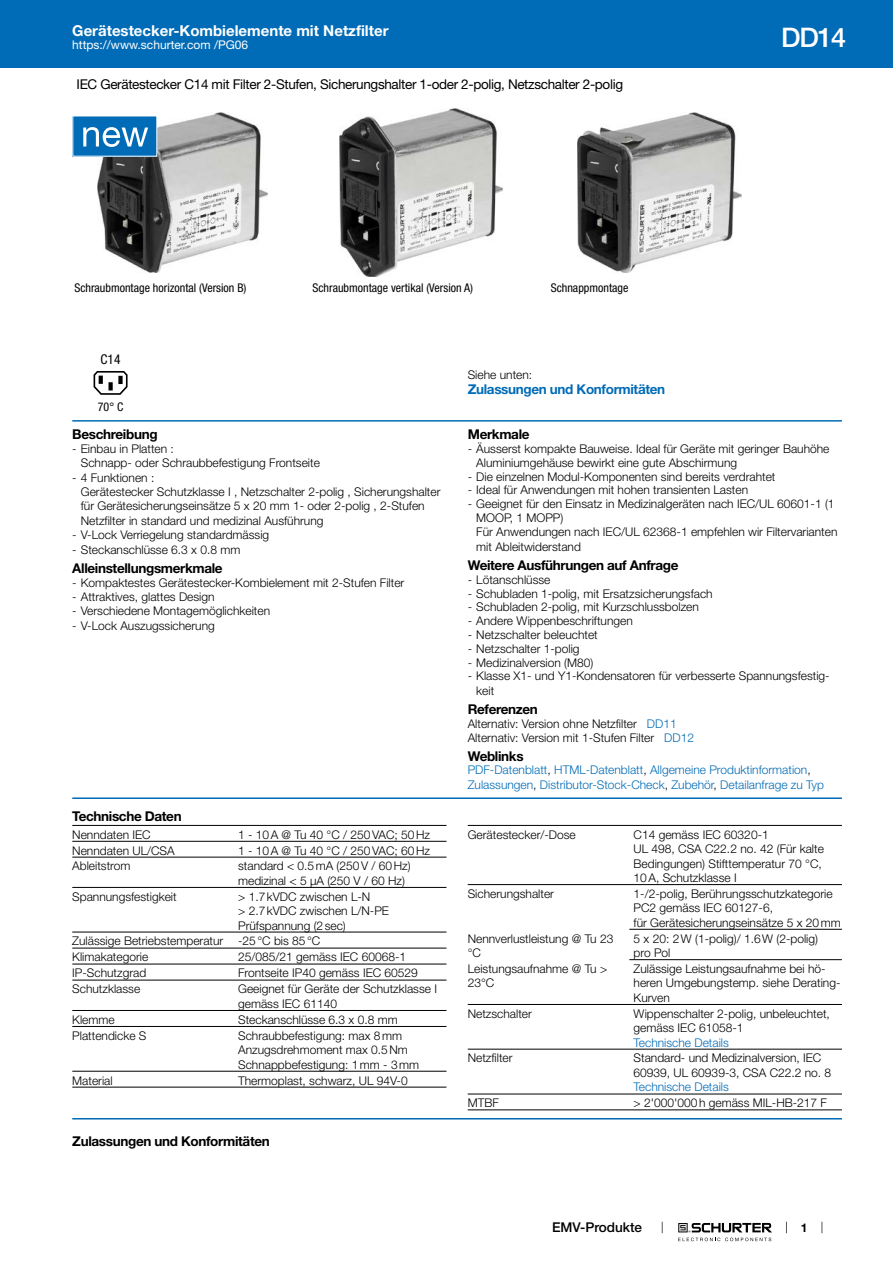
<style>
.page{position:relative;width:893px;height:1263px;background:#fff}
.page>*{position:absolute;margin:0;border:0;box-sizing:border-box;transform-origin:0 0}
.t1{font:500 27px "Helvetica Neue LT";color:#fff}
.t2{font:700 15px "Helvetica Neue LT";color:#fff}
.t3{font:700 13.5px "Helvetica Neue LT";letter-spacing:-.025em;color:#000}
.t4{font:13.5px "Helvetica Neue LT";letter-spacing:-.025em;color:#000}
.t5{font:700 13.5px "Helvetica Neue LT";letter-spacing:-.025em;color:#006bb6}
.t6{font:500 13.5px "Helvetica Neue LT";color:#000}
.t7{font:condensed 13.5px "Helvetica Neue LT";color:#000}
.t8{font:300 12px/14.4px "Helvetica Neue LT";color:#000}
.t9{font:300 12px/14.4px "Helvetica Neue LT";color:#006bb6}
.t10{font:condensed 12px "Helvetica Neue LT";color:#000}
.t11{font:12px "Helvetica Neue LT";color:#fff}
.t12{font:700 12px "Helvetica Neue LT";color:#000}
.s1{color:#006bb6}
.s2{color:#000}
</style>
<div class="page">
<svg style="left:678px;top:1223px;width:94px;height:18px"></svg>
<div style="left:0;top:0;width:893px;height:68px;background:#006bb6"></div>
<img style="left:98px;top:113px;width:170px;height:159px">
<img style="left:340px;top:108px;width:162px;height:168px">
<img style="left:577px;top:113px;width:164px;height:159px">
<div style="left:73px;top:116px;width:84px;height:40px;background:#006bb7"></div>
<div style="left:72px;top:115px;width:85px;height:42px;border:1px solid #fff"></div>
<svg style="left:83px;top:127px;width:65px;height:20px"></svg>
<svg style="left:94px;top:371px;width:34px;height:24px"></svg>
<hr style="left:72px;top:420px;width:770px;height:2px;background:#006bb6">
<hr style="left:72px;top:797px;width:770px;height:2px;background:#006bb6">
<hr style="left:72px;top:825px;width:374px;height:1px;background:#000">
<hr style="left:72px;top:841px;width:374px;height:1px;background:#000">
<hr style="left:72px;top:857px;width:374px;height:1px;background:#000">
<hr style="left:72px;top:887px;width:374px;height:1px;background:#000">
<hr style="left:72px;top:932px;width:374px;height:1px;background:#000">
<hr style="left:72px;top:948px;width:374px;height:1px;background:#000">
<hr style="left:72px;top:964px;width:374px;height:1px;background:#000">
<hr style="left:72px;top:980px;width:374px;height:1px;background:#000">
<hr style="left:72px;top:1010px;width:374px;height:1px;background:#000">
<hr style="left:72px;top:1026px;width:374px;height:1px;background:#000">
<hr style="left:72px;top:1071px;width:374px;height:1px;background:#000">
<hr style="left:72px;top:1087px;width:374px;height:1px;background:#000">
<hr style="left:468px;top:825px;width:374px;height:1px;background:#000">
<hr style="left:468px;top:884px;width:374px;height:1px;background:#000">
<hr style="left:629px;top:929px;width:213px;height:1px;background:#000">
<hr style="left:629px;top:959px;width:213px;height:1px;background:#000">
<hr style="left:468px;top:1004px;width:374px;height:1px;background:#000">
<hr style="left:468px;top:1049px;width:374px;height:1px;background:#000">
<hr style="left:468px;top:1094px;width:374px;height:1px;background:#000">
<hr style="left:468px;top:1109px;width:374px;height:1px;background:#000">
<hr style="left:72px;top:1118px;width:770px;height:1px;background:#006bb6">
<p class="t2" style="left:72px;top:21px;width:318px">Gerätestecker-Kombielemente mit Netzfilter</p>
<p class="t11" style="left:72px;top:38px;width:178px">https://www.schurter.com /PG06</p>
<p class="t4" style="left:77px;top:76px;width:548px">IEC Gerätestecker C14 mit Filter 2-Stufen, Sicherungshalter 1-oder 2-polig, Netzschalter 2-polig</p>
<p class="t10" style="left:74px;top:281px;width:174px">Schraubmontage horizontal (Version B)</p>
<p class="t10" style="left:313px;top:281px;width:162px">Schraubmontage vertikal (Version A)</p>
<p class="t10" style="left:551px;top:281px;width:79px">Schnappmontage</p>
<h1 class="t1" style="left:781px;top:21px;width:66px">DD14</h1>
<p class="t7" style="left:101px;top:351px;width:21px">C14</p>
<p class="t10" style="left:98px;top:400px;width:27px">70° C</p>
<p class="t3" style="left:72px;top:426px;width:87px">Beschreibung</p>
<p class="t8" style="left:81px;top:441px;width:241px;text-indent:-9px">- Einbau in Platten :<br>Schnapp- oder Schraubbefestigung Frontseite</p>
<p class="t8" style="left:81px;top:470px;width:361px;text-indent:-9px">- 4 Funktionen :<br>Gerätestecker Schutzklasse I , Netzschalter 2-polig , Sicherungshalter für Gerätesicherungseinsätze 5 x 20 mm 1‑ oder 2‑polig , 2-Stufen Netzfilter in standard und medizinal Ausführung</p>
<p class="t8" style="left:72px;top:528px;width:199px">- V-Lock Verriegelung standardmässig</p>
<p class="t8" style="left:72px;top:542px;width:170px">- Steckanschlüsse 6.3 x 0.8 mm</p>
<p class="t3" style="left:72px;top:560px;width:152px">Alleinstellungsmerkmale</p>
<p class="t8" style="left:72px;top:575px;width:334px">- Kompaktestes Gerätestecker-Kombielement mit 2-Stufen Filter</p>
<p class="t8" style="left:72px;top:589px;width:144px">- Attraktives, glattes Design</p>
<p class="t8" style="left:72px;top:604px;width:199px">- Verschiedene Montagemöglichkeiten</p>
<p class="t8" style="left:72px;top:618px;width:144px">- V-Lock Auszugssicherung</p>
<p class="t3" style="left:72px;top:808px;width:111px">Technische Daten</p>
<p class="t8" style="left:72px;top:827px;width:80px">Nenndaten IEC</p>
<p class="t8" style="left:238px;top:827px;width:193px">1 - 10A @ Tu 40 °C / 250VAC; 50Hz</p>
<p class="t8" style="left:72px;top:843px;width:104px">Nenndaten UL/CSA</p>
<p class="t8" style="left:238px;top:843px;width:193px">1 - 10A @ Tu 40 °C / 250VAC; 60Hz</p>
<p class="t8" style="left:72px;top:859px;width:60px">Ableitstrom</p>
<p class="t8" style="left:238px;top:859px;width:174px">standard &lt; 0.5mA (250V / 60Hz) medizinal &lt; 5 µA (250 V / 60 Hz)</p>
<p class="t8" style="left:72px;top:889px;width:106px">Spannungsfestigkeit</p>
<p class="t8" style="left:238px;top:889px;width:152px">&gt; 1.7kVDC zwischen L-N<br>&gt; 2.7kVDC zwischen L/N-PE<br>Prüfspannung (2sec)</p>
<p class="t8" style="left:72px;top:933px;width:250px;line-height:16px">Zulässige Betriebstemperatur -25°C bis 85°C<br>Klimakategorie</p>
<p class="t8" style="left:238px;top:950px;width:170px">25/085/21 gemäss IEC 60068-1</p>
<p class="t8" style="left:72px;top:966px;width:76px">IP-Schutzgrad</p>
<p class="t8" style="left:238px;top:966px;width:181px">Frontseite IP40 gemäss IEC 60529</p>
<p class="t8" style="left:72px;top:982px;width:70px">Schutzklasse</p>
<p class="t8" style="left:238px;top:982px;width:200px">Geeignet für Geräte der Schutzklasse I gemäss IEC 61140</p>
<p class="t8" style="left:72px;top:1012px;width:44px">Klemme</p>
<p class="t8" style="left:238px;top:1012px;width:161px">Steckanschlüsse 6.3 x 0.8 mm</p>
<p class="t8" style="left:72px;top:1028px;width:76px">Plattendicke S</p>
<p class="t8" style="left:238px;top:1028px;width:183px">Schraubbefestigung: max 8mm<br>Anzugsdrehmoment max 0.5Nm<br>Schnappbefestigung: 1mm - 3mm</p>
<p class="t8" style="left:72px;top:1073px;width:42px">Material</p>
<p class="t8" style="left:238px;top:1073px;width:171px">Thermoplast, schwarz, UL 94V-0</p>
<p class="t3" style="left:72px;top:1132px;width:199px">Zulassungen und Konformitäten</p>
<p class="t8" style="left:468px;top:368px;width:66px">Siehe unten:</p>
<p class="t5" style="left:468px;top:381px;width:199px">Zulassungen und Konformitäten</p>
<p class="t3" style="left:468px;top:426px;width:63px">Merkmale</p>
<p class="t8" style="left:476px;top:442px;width:355px;line-height:13.6px;text-indent:-9px">- Äusserst kompakte Bauweise. Ideal für Geräte mit geringer Bauhöhe<br>Aluminiumgehäuse bewirkt eine gute Abschirmung</p>
<p class="t8" style="left:468px;top:469px;width:309px">- Die einzelnen Modul-Komponenten sind bereits verdrahtet</p>
<p class="t8" style="left:468px;top:483px;width:282px">- Ideal für Anwendungen mit hohen transienten Lasten</p>
<p class="t8" style="left:476px;top:496px;width:363px;text-indent:-9px">- Geeignet für den Einsatz in Medizinalgeräten nach IEC/UL 60601-1 (1<br>MOOP, 1 MOPP)<br>Für Anwendungen nach IEC/UL 62368-1 empfehlen wir Filtervarianten mit Ableitwiderstand</p>
<p class="t3" style="left:468px;top:557px;width:212px">Weitere Ausführungen auf Anfrage</p>
<p class="t8" style="left:468px;top:572px;width:84px">- Lötanschlüsse</p>
<p class="t8" style="left:468px;top:586px;width:246px">- Schubladen 1-polig, mit Ersatzsicherungsfach</p>
<p class="t8" style="left:468px;top:600px;width:233px">- Schubladen 2-polig, mit Kurzschlussbolzen</p>
<p class="t8" style="left:468px;top:613px;width:167px">- Andere Wippenbeschriftungen</p>
<p class="t8" style="left:468px;top:627px;width:132px">- Netzschalter beleuchtet</p>
<p class="t8" style="left:468px;top:641px;width:113px">- Netzschalter 1-polig</p>
<p class="t8" style="left:468px;top:655px;width:127px">- Medizinalversion (M80)</p>
<p class="t8" style="left:476px;top:669px;width:355px;text-indent:-9px">- Klasse X1- und Y1-Kondensatoren für verbesserte Spannungsfestig&shy;keit</p>
<p class="t3" style="left:468px;top:701px;width:72px">Referenzen</p>
<p class="t8" style="left:468px;top:716px;width:228px;line-height:13.8px">Alternativ: Version ohne Netzfilter <span class="s1">DD11<br></span>Alternativ: Version mit 1-Stufen Filter <span class="s1">DD12</span></p>
<p class="t3" style="left:468px;top:747px;width:57px">Weblinks</p>
<p class="t9" style="left:468px;top:763px;width:358px">PDF-Datenblatt<span class="s2">,</span> HTML-Datenblatt<span class="s2">,</span> Allgemeine Produktinformation<span class="s2">,<br></span>Zulassungen<span class="s2">,</span> Distributor-Stock-Check<span class="s2">,</span> Zubehör<span class="s2">,</span> Detailanfrage zu Typ</p>
<p class="t8" style="left:468px;top:827px;width:110px">Gerätestecker/-Dose</p>
<p class="t8" style="left:634px;top:827px;width:192px">C14 gemäss IEC 60320-1<br>UL 498, CSA C22.2 no. 42 (Für kalte<br>Bedingungen) Stifttemperatur 70 °C,<br>10A, Schutzklasse I</p>
<p class="t8" style="left:468px;top:886px;width:88px">Sicherungshalter</p>
<p class="t8" style="left:634px;top:886px;width:209px">1-/2-polig, Berührungsschutzkategorie<br>PC2 gemäss IEC 60127-6,<br>für Gerätesicherungseinsätze 5 x 20mm</p>
<p class="t8" style="left:468px;top:931px;width:147px">Nennverlustleistung @ Tu 23 °C</p>
<p class="t8" style="left:634px;top:931px;width:186px">5 x 20: 2W (1-polig)/ 1.6W (2-polig) pro Pol</p>
<p class="t8" style="left:468px;top:961px;width:141px">Leistungsaufnahme @ Tu &gt;<br>23°C</p>
<p class="t8" style="left:634px;top:961px;width:208px">Zulässige Leistungsaufnahme bei hö&shy;heren Umgebungstemp. siehe Derating-<br>Kurven</p>
<p class="t8" style="left:468px;top:1006px;width:66px">Netzschalter</p>
<p class="t8" style="left:634px;top:1006px;width:198px">Wippenschalter 2-polig, unbeleuchtet, gemäss IEC 61058-1</p>
<p class="t9" style="left:634px;top:1035px;width:97px">Technische Details</p>
<p class="t8" style="left:468px;top:1051px;width:46px">Netzfilter</p>
<p class="t8" style="left:634px;top:1051px;width:199px">Standard- und Medizinalversion, IEC<br>60939, UL 60939-3, CSA C22.2 no. 8</p>
<p class="t9" style="left:634px;top:1079px;width:97px">Technische Details</p>
<p class="t8" style="left:468px;top:1095px;width:33px">MTBF</p>
<p class="t8" style="left:634px;top:1095px;width:195px">&gt; 2'000'000h gemäss MIL-HB-217 F</p>
<p class="t6" style="left:552px;top:1219px;width:92px">EMV-Produkte</p>
<p class="t12" style="left:801px;top:1220px;width:8px">1</p>
</div>
